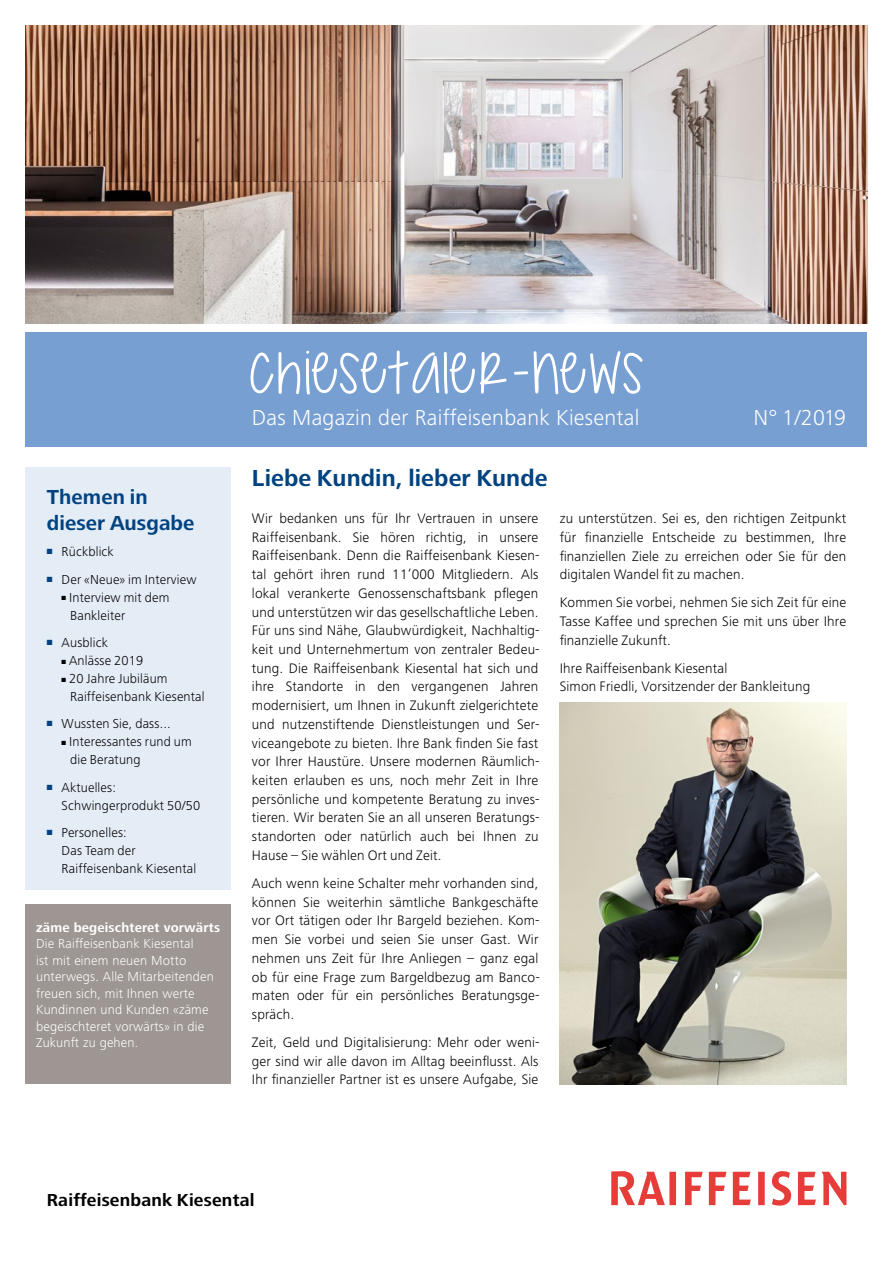
<style>
.page{position:relative;width:893px;height:1263px;background:#fff}
.page>*{position:absolute;margin:0;border:0;box-sizing:border-box;transform-origin:0 0}
.t1{font:81px "Sorry...Were Closed";letter-spacing:.01em;color:#fff}
.t2{font:700 24px "Frutiger Next LT";letter-spacing:.005em;color:#004380}
.t3{font:300 22.5px "Frutiger Next LT";letter-spacing:.01em;color:#fff}
.t4{font:700 21px/25.5px "Frutiger Next LT";letter-spacing:.005em;color:#004380}
.t5{font:700 18px "Frutiger Next LT";letter-spacing:.01em;color:#000}
.t6{font:300 14.25px/18.8px "Frutiger Next LT";letter-spacing:.01em;color:#000;text-align:justify}
.t7{font:300 13.5px/18px "Frutiger Next LT";letter-spacing:.01em;color:#000}
.t8{font:300 13.5px/16.5px "Frutiger Next LT";letter-spacing:.01em;color:#fff}
.t9{font:700 13.5px "Frutiger Next LT";letter-spacing:.01em;color:#fff}
.s1{color:#004380}
</style>
<div class="page">
<img style="left:26px;top:26px;width:841px;height:297px">
<div style="left:26px;top:332px;width:841px;height:114px;background:#789fd2"></div>
<svg style="left:611px;top:1171px;width:235px;height:34px"></svg>
<div style="left:26px;top:904px;width:205px;height:180px;background:#9d9693"></div>
<div style="left:26px;top:468px;width:205px;height:422px;background:#e4ecf6"></div>
<img style="left:560px;top:703px;width:286px;height:381px">
<h1 class="t1" style="left:249px;top:339px;width:397px">Chiesetaler-News</h1>
<h3 class="t4" style="left:47px;top:485px;width:149px">Themen in dieser Ausgabe</h3>
<p class="t7" style="left:47px;top:543px;width:68px"><sup>■</sup> Rückblick</p>
<p class="t7" style="left:47px;top:570px;width:151px"><sup>■</sup> Der «Neue» im Interview</p>
<p class="t7" style="left:70px;top:588px;width:101px;text-indent:-9px">■ Interview mit dem<br>Bankleiter</p>
<p class="t7" style="left:47px;top:634px;width:63px"><span class="s1">■</span> Ausblick</p>
<p class="t7" style="left:62px;top:652px;width:83px">■ Anlässe 2019</p>
<p class="t7" style="left:62px;top:670px;width:145px">■ 20 Jahre Jubiläum -Raiffeisenbank Kiesental</p>
<p class="t7" style="left:47px;top:715px;width:125px"><sup>■</sup> Wussten Sie, dass...</p>
<p class="t7" style="left:70px;top:733px;width:123px;text-indent:-9px">■ Interessantes rund um die Beratung</p>
<p class="t7" style="left:62px;top:778px;width:140px;text-indent:-15px"><sup>■</sup> Aktuelles:<br>Schwingerprodukt 50/50</p>
<p class="t7" style="left:62px;top:824px;width:136px;text-indent:-15px"><sup>■</sup> Personelles:<br>Das Team der<br>Raiffeisenbank Kiesental</p>
<p class="t9" style="left:36px;top:919px;width:185px">zäme begeischteret vorwärts</p>
<p class="t8" style="left:36px;top:935px;width:179px">Die Raiffeisenbank Kiesental<br>ist mit einem neuen Motto unterwegs. Alle Mitarbeitenden freuen sich, mit Ihnen werte<br>Kundinnen und Kunden «zäme begeischteret vorwärts» in die<br>Zukunft zu gehen.</p>
<h3 class="t3" style="left:252px;top:405px;width:389px">Das Magazin der Raiffeisenbank Kiesental</h3>
<h3 class="t3" style="left:754px;top:405px;width:94px">N° 1/2019</h3>
<h2 class="t2" style="left:252px;top:464px;width:297px">Liebe Kundin, lieber Kunde</h2>
<p class="t6" style="left:252px;top:509px;width:289px">Wir bedanken uns für Ihr Vertrauen in unsere Raiffeisenbank. Sie hören richtig, in unsere Raiffeisenbank. Denn die Raiffeisenbank Kiesen&shy;tal gehört ihren rund 11’000 Mitgliedern. Als lokal verankerte Genossenschaftsbank pflegen und unterstützen wir das gesellschaftliche Leben.<br>Für uns sind Nähe, Glaubwürdigkeit, Nachhaltig&shy;keit und Unternehmertum von zentraler Bedeu&shy;tung. Die Raiffeisenbank Kiesental hat sich und ihre Standorte in den vergangenen Jahren modernisiert, um Ihnen in Zukunft zielgerichtete und nutzenstiftende Dienstleistungen und Ser&shy;viceangebote zu bieten. Ihre Bank finden Sie fast vor Ihrer Haustüre. Unsere modernen Räumlich&shy;keiten erlauben es uns, noch mehr Zeit in Ihre persönliche und kompetente Beratung zu inves&shy;tieren. Wir beraten Sie an all unseren Beratungs&shy;standorten oder natürlich auch bei Ihnen zu Hause – Sie wählen Ort und Zeit.</p>
<p class="t6" style="left:252px;top:874px;width:289px">Auch wenn keine Schalter mehr vorhanden sind, können Sie weiterhin sämtliche Bankgeschäfte vor Ort tätigen oder Ihr Bargeld beziehen. Kom&shy;men Sie vorbei und seien Sie unser Gast. Wir nehmen uns Zeit für Ihre Anliegen – ganz egal ob für eine Frage zum Bargeldbezug am Banco&shy;maten oder für ein persönliches Beratungsge&shy;spräch.</p>
<p class="t6" style="left:252px;top:1033px;width:289px">Zeit, Geld und Digitalisierung: Mehr oder weni&shy;ger sind wir alle davon im Alltag beeinflusst. Als Ihr finanzieller Partner ist es unsere Aufgabe, Sie</p>
<p class="t6" style="left:560px;top:509px;width:288px">zu unterstützen. Sei es, den richtigen Zeitpunkt für finanzielle Entscheide zu bestimmen, Ihre finanziellen Ziele zu erreichen oder Sie für den digitalen Wandel fit zu machen.</p>
<p class="t6" style="left:560px;top:593px;width:288px">Kommen Sie vorbei, nehmen Sie sich Zeit für eine Tasse Kaffee und sprechen Sie mit uns über Ihre finanzielle Zukunft.</p>
<p class="t6" style="left:560px;top:659px;width:252px">Ihre Raiffeisenbank Kiesental<br>Simon Friedli, Vorsitzender der Bankleitung</p>
<p class="t5" style="left:47px;top:1190px;width:209px">Raiffeisenbank Kiesental</p>
</div>
